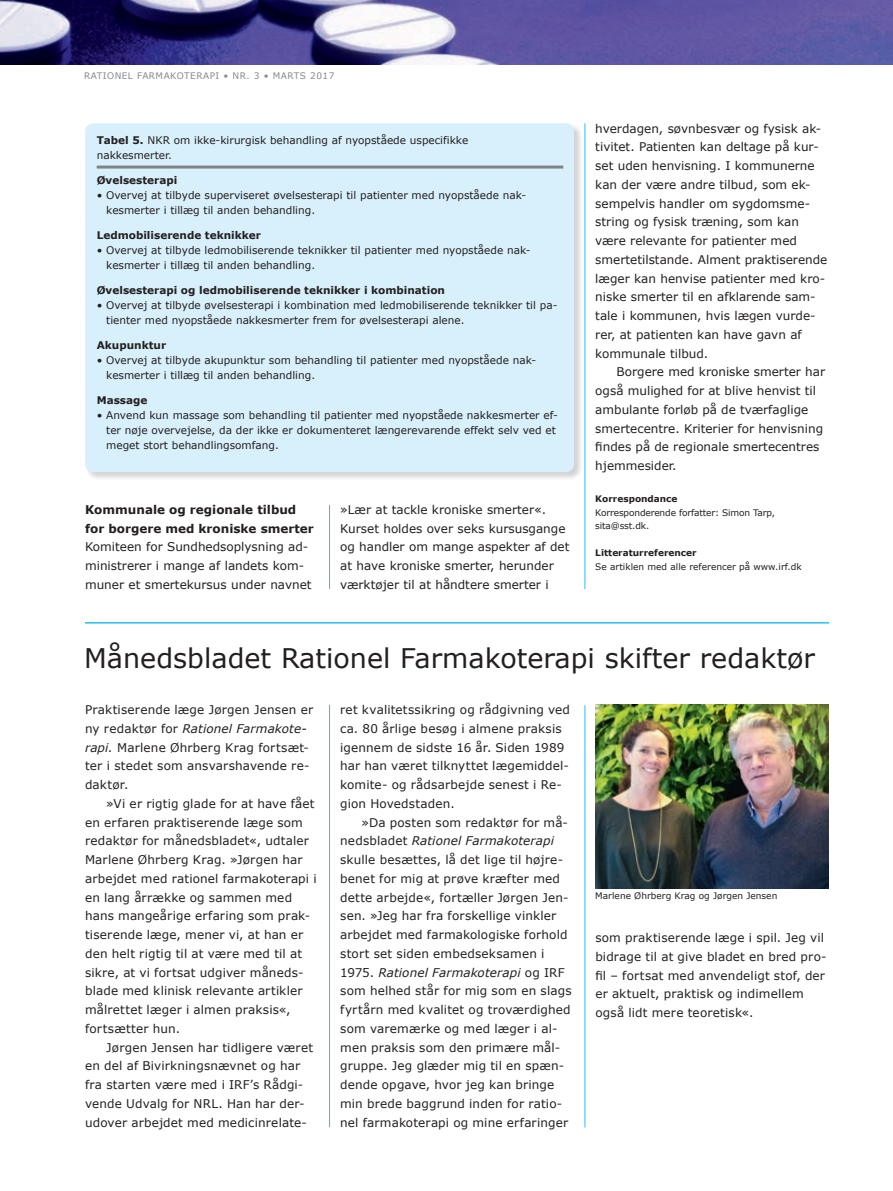
<style>
.page{position:relative;width:893px;height:1191px;background:#fff}
.page>*{position:absolute;margin:0;border:0;box-sizing:border-box;transform-origin:0 0}
.t1{font:27px "Verdana";color:#231f20}
.t2{font:12px/18.8px "Verdana";letter-spacing:.005em;color:#231f20}
.t3{font:700 12px/18.8px "Verdana";color:#231f20}
.t4{font:10.5px/15px "Verdana";color:#231f20}
.t5{font:700 10.5px "Verdana";color:#231f20}
.t6{font:9px/13.5px "Verdana";color:#231f20}
.t7{font:9px "Verdana";letter-spacing:.05em;color:#87898c}
.t8{font:700 9px "Verdana";color:#231f20}
.s1{font-weight:700}
.s2{font-style:italic}
</style>
<div class="page">
<img style="left:0;top:0;width:893px;height:64px">
<hr style="left:329px;top:505px;width:1px;height:83px;background:#26bff0">
<hr style="left:329px;top:705px;width:1px;height:422px;background:#26bff0">
<hr style="left:585px;top:705px;width:1px;height:422px;background:#26bff0">
<hr style="left:585px;top:123px;width:1px;height:466px;background:#26bff0">
<div style="left:85px;top:123px;width:498px;height:358px;background:#231f20;opacity:.2"></div>
<div style="left:85px;top:123px;width:489px;height:349px;background:#d8f0fb;border-radius:9px"></div>
<hr style="left:97px;top:166px;width:466px;height:3px;background:#808285">
<img style="left:595px;top:705px;width:234px;height:183px">
<hr style="left:85px;top:622px;width:744px;height:1px;background:#26bff0">
<p class="t7" style="left:84px;top:69px;width:252px">RATIONEL FARMAKOTERAPI • NR. 3 • MARTS 2017</p>
<p class="t4" style="left:97px;top:132px;width:373px"><span class="s1">Tabel 5.</span> NKR om ikke-kirurgisk behandling af nyopståede uspecifikke nakkesmerter.</p>
<p class="t5" style="left:97px;top:172px;width:82px">Øvelsesterapi</p>
<p class="t4" style="left:106px;top:187px;width:421px;text-indent:-10px">• Overvej at tilbyde superviseret øvelsesterapi til patienter med nyopståede nak&shy;kesmerter i tillæg til anden behandling.</p>
<p class="t5" style="left:97px;top:227px;width:166px">Ledmobiliserende teknikker</p>
<p class="t4" style="left:106px;top:242px;width:426px;text-indent:-10px">• Overvej at tilbyde ledmobiliserende teknikker til patienter med nyopståede nak&shy;kesmerter i tillæg til anden behandling.</p>
<p class="t5" style="left:97px;top:282px;width:350px">Øvelsesterapi og ledmobiliserende teknikker i kombination</p>
<p class="t4" style="left:106px;top:297px;width:453px;text-indent:-10px">• Overvej at tilbyde øvelsesterapi i kombination med ledmobiliserende teknikker til pa&shy;tienter med nyopståede nakkesmerter frem for øvelsesterapi alene.</p>
<p class="t5" style="left:97px;top:337px;width:71px">Akupunktur</p>
<p class="t4" style="left:106px;top:352px;width:431px;text-indent:-10px">• Overvej at tilbyde akupunktur som behandling til patienter med nyopståede nak&shy;kesmerter i tillæg til anden behandling.</p>
<p class="t5" style="left:97px;top:392px;width:52px">Massage</p>
<p class="t4" style="left:106px;top:407px;width:453px;text-indent:-10px">• Anvend kun massage som behandling til patienter med nyopståede nakkesmerter ef&shy;ter nøje overvejelse, da der ikke er dokumenteret længerevarende effekt selv ved et meget stort behandlingsomfang.</p>
<p class="t3" style="left:85px;top:500px;width:230px">Kommunale og regionale tilbud for borgere med kroniske smerter</p>
<p class="t2" style="left:85px;top:537px;width:228px">Komiteen for Sundhedsoplysning ad&shy;ministrerer i mange af landets kom&shy;muner et smertekursus under navnet</p>
<p class="t2" style="left:340px;top:500px;width:231px">»Lær at tackle kroniske smerter«.<br>Kurset holdes over seks kursusgange og handler om mange aspekter af det at have kroniske smerter, herunder værktøjer til at håndtere smerter i</p>
<p class="t2" style="left:595px;top:119px;width:234px">hverdagen, søvnbesvær og fysisk ak&shy;tivitet. Patienten kan deltage på kur&shy;set uden henvisning. I kommunerne kan der være andre tilbud, som ek&shy;sempelvis handler om sygdomsme&shy;string og fysisk træning, som kan være relevante for patienter med smertetilstande. Alment praktiserende læger kan henvise patienter med kro&shy;niske smerter til en afklarende sam&shy;tale i kommunen, hvis lægen vurde&shy;rer, at patienten kan have gavn af kommunale tilbud.</p>
<p class="t2" style="left:595px;top:362px;width:231px;text-indent:21px">Borgere med kroniske smerter har også mulighed for at blive henvist til ambulante forløb på de tværfaglige smertecentre. Kriterier for henvisning findes på de regionale smertecentres hjemmesider.</p>
<p class="t8" style="left:595px;top:493px;width:84px">Korrespondance</p>
<p class="t6" style="left:595px;top:506px;width:181px">Korresponderende forfatter: Simon Tarp, sita@sst.dk.</p>
<p class="t8" style="left:595px;top:547px;width:103px">Litteraturreferencer</p>
<p class="t6" style="left:595px;top:560px;width:208px">Se artiklen med alle referencer på www.irf.dk</p>
<h1 class="t1" style="left:84px;top:640px;width:732px">Månedsbladet Rationel Farmakoterapi skifter redaktør</h1>
<p class="t2" style="left:85px;top:700px;width:230px">Praktiserende læge Jørgen Jensen er ny redaktør for <span class="s2">Rationel Farmakote&shy;rapi.</span> Marlene Øhrberg Krag fortsæt&shy;ter i stedet som ansvarshavende re&shy;daktør.</p>
<p class="t2" style="left:85px;top:794px;width:233px;text-indent:21px">»Vi er rigtig glade for at have fået en erfaren praktiserende læge som redaktør for månedsbladet«, udtaler Marlene Øhrberg Krag. »Jørgen har arbejdet med rationel farmakoterapi i en lang årrække og sammen med hans mangeårige erfaring som prak&shy;tiserende læge, mener vi, at han er den helt rigtig til at være med til at sikre, at vi fortsat udgiver måneds&shy;blade med klinisk relevante artikler målrettet læger i almen praksis«, fortsætter hun.</p>
<p class="t2" style="left:85px;top:1037px;width:230px;text-indent:21px">Jørgen Jensen har tidligere været en del af Bivirkningsnævnet og har fra starten være med i IRF’s Rådgi&shy;vende Udvalg for NRL. Han har der&shy;udover arbejdet med medicinrelate-</p>
<p class="t2" style="left:340px;top:700px;width:231px">ret kvalitetssikring og rådgivning ved ca. 80 årlige besøg i almene praksis igennem de sidste 16 år. Siden 1989 har han været tilknyttet lægemiddel&shy;komite- og rådsarbejde senest i Re&shy;gion Hovedstaden.</p>
<p class="t2" style="left:340px;top:812px;width:233px;text-indent:21px">»Da posten som redaktør for må&shy;nedsbladet <span class="s2">Rationel Farmakoterapi </span>skulle besættes, lå det lige til højre&shy;benet for mig at prøve kræfter med dette arbejde«, fortæller Jørgen Jen&shy;sen. »Jeg har fra forskellige vinkler arbejdet med farmakologiske forhold stort set siden embedseksamen i 1975. <span class="s2">Rationel Farmakoterapi</span> og IRF som helhed står for mig som en slags fyrtårn med kvalitet og troværdighed som varemærke og med læger i al&shy;men praksis som den primære mål&shy;gruppe. Jeg glæder mig til en spæn&shy;dende opgave, hvor jeg kan bringe min brede baggrund inden for ratio&shy;nel farmakoterapi og mine erfaringer</p>
<p class="t6" style="left:595px;top:889px;width:184px">Marlene Øhrberg Krag og Jørgen Jensen</p>
<p class="t2" style="left:595px;top:928px;width:233px">som praktiserende læge i spil. Jeg vil bidrage til at give bladet en bred pro&shy;fil – fortsat med anvendeligt stof, der er aktuelt, praktisk og indimellem også lidt mere teoretisk«.</p>
</div>
